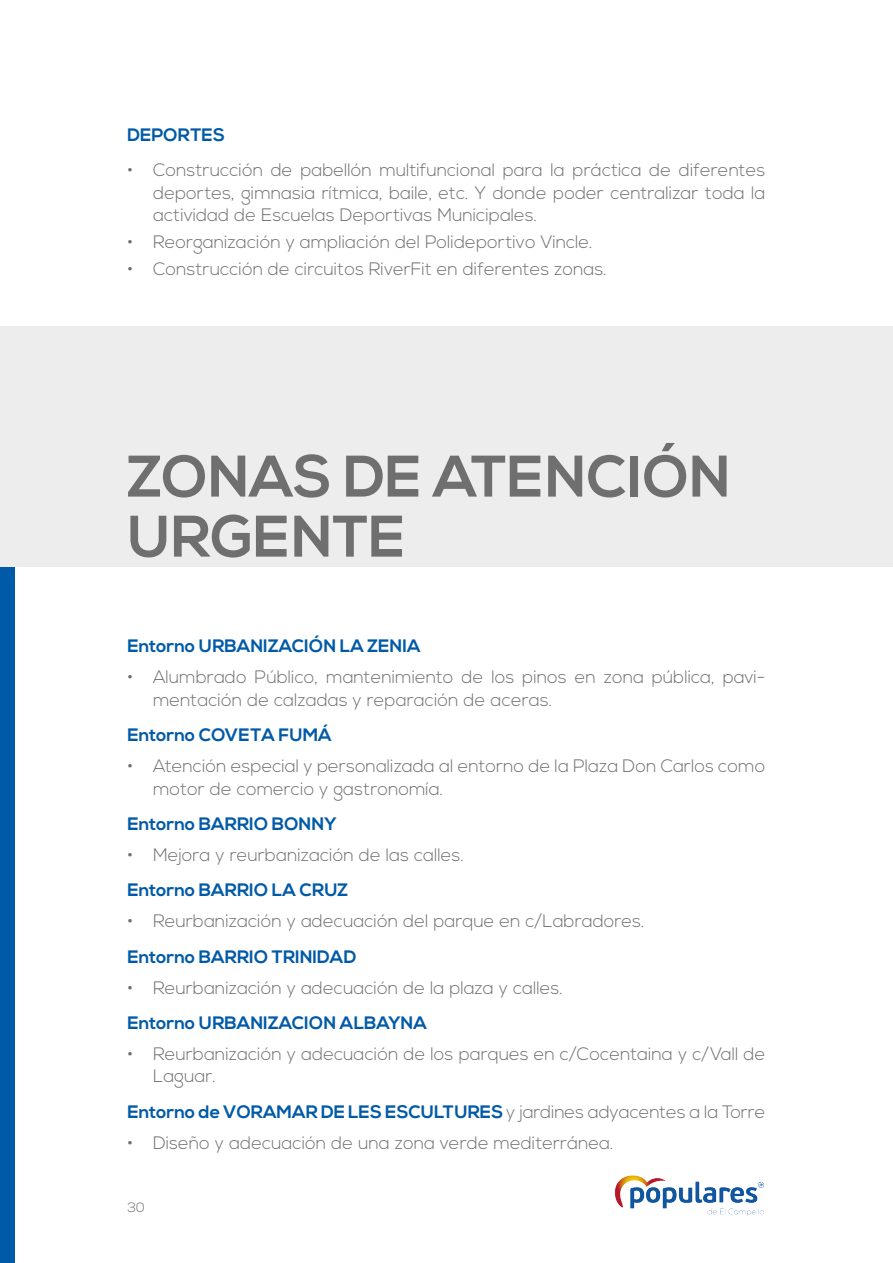
<style>
.page{position:relative;width:893px;height:1263px;background:#fff}
.page>*{position:absolute;margin:0;border:0;box-sizing:border-box;transform-origin:0 0}
.t1{font:700 58.5px/60px "Nexa";color:#706f6f}
.t2{font:300 18px/22.5px "Nexa";color:#706f6f}
.t3{font:700 18px "Nexa";color:#005aa7}
.t4{font:300 13.5px "Nexa";color:#706f6f}
.s1{font-weight:300;color:#706f6f}
</style>
<div class="page">
<img style="left:614px;top:1175px;width:151px;height:41px">
<div style="left:0;top:349px;width:14px;height:914px;background:#005aa7"></div>
<div style="left:0;top:326px;width:893px;height:241px;background:#ededed"></div>
<p class="t3" style="left:128px;top:124px;width:99px">DEPORTES</p>
<p class="t2" style="left:153px;top:160px;width:614px;text-align:justify;text-indent:-26px">• Construcción de pabellón multifuncional para la práctica de diferentes deportes, gimnasia rítmica, baile, etc. Y donde poder centralizar toda la actividad de Escuelas Deportivas Municipales.</p>
<p class="t2" style="left:128px;top:231px;width:467px">• Reorganización y ampliación del Polideportivo Vincle.</p>
<p class="t2" style="left:128px;top:258px;width:481px">• Construcción de circuitos RiverFit en diferentes zonas.</p>
<h1 class="t1" style="left:128px;top:449px;width:605px">ZONAS DE ATENCIÓN<br>URGENTE</h1>
<p class="t3" style="left:128px;top:636px;width:294px">Entorno URBANIZACIÓN LA ZENIA</p>
<p class="t2" style="left:153px;top:667px;width:614px;text-indent:-26px">• Alumbrado Público, mantenimiento de los pinos en zona pública, pavi&shy;mentación de calzadas y reparación de aceras.</p>
<p class="t3" style="left:128px;top:725px;width:206px">Entorno COVETA FUMÁ</p>
<p class="t2" style="left:153px;top:755px;width:614px;text-indent:-26px">• Atención especial y personalizada al entorno de la Plaza Don Carlos como motor de comercio y gastronomía.</p>
<p class="t3" style="left:128px;top:813px;width:211px">Entorno BARRIO BONNY</p>
<p class="t2" style="left:128px;top:844px;width:338px">• Mejora y reurbanización de las calles.</p>
<p class="t3" style="left:128px;top:880px;width:222px">Entorno BARRIO LA CRUZ</p>
<p class="t2" style="left:128px;top:911px;width:518px">• Reurbanización y adecuación del parque en c/Labradores.</p>
<p class="t3" style="left:128px;top:946px;width:231px">Entorno BARRIO TRINIDAD</p>
<p class="t2" style="left:128px;top:977px;width:437px">• Reurbanización y adecuación de la plaza y calles.</p>
<p class="t3" style="left:128px;top:1012px;width:301px">Entorno URBANIZACION ALBAYNA</p>
<p class="t2" style="left:153px;top:1043px;width:614px;text-indent:-26px">• Reurbanización y adecuación de los parques en c/Cocentaina y c/Vall de<br>Laguar.</p>
<p class="t3" style="left:128px;top:1101px;width:639px">Entorno de VORAMAR DE LES ESCULTURES <span class="s1">y jardines adyacentes a la Torre</span></p>
<p class="t2" style="left:128px;top:1132px;width:488px">• Diseño y adecuación de una zona verde mediterránea.</p>
<p class="t4" style="left:128px;top:1199px;width:19px">30</p>
</div>
